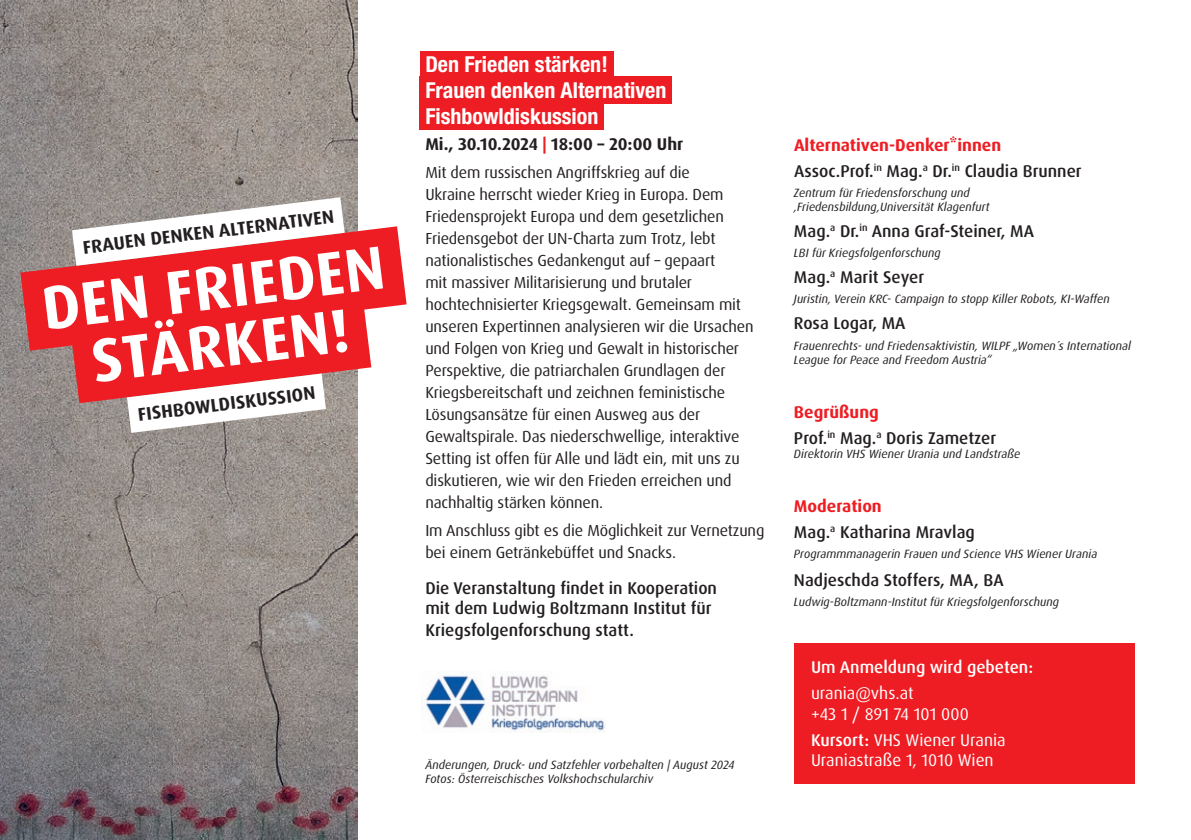
<style>
.page{position:relative;width:1191px;height:840px;background:#fff}
.page>*{position:absolute;margin:0;border:0;box-sizing:border-box;transform-origin:0 0}
.t1{font:700 61.2px/58.2px "Dax Pro";color:#fff;text-align:center}
.t2{font:700 condensed 22px/25.6px "Helvetica Neue LT Std";color:#fff}
.t3{font:700 18.4px "Dax Pro";color:#231f20}
.t4{font:500 17px/26px "Dax Pro";color:#231f20}
.t5{font:17px/20.4px "Dax Pro";color:#fff}
.t6{font:700 17px "Dax Pro";color:#231f20}
.t7{font:500 17px "Dax Pro";color:#fff}
.t8{font:16px/22px "Dax Pro";letter-spacing:-.01em;color:#231f20}
.t9{font:italic 12px/14px "Dax Pro";color:#231f20}
.s1{color:#ee1d23}
.s2{font-weight:700;color:#ee1d23}
.s3{font-weight:500}
</style>
<div class="page">
<div style="left:420px;top:51px;width:193px;height:27px;background:#ee1d23"></div>
<div style="left:420px;top:77px;width:252px;height:27px;background:#ee1d23"></div>
<div style="left:420px;top:102px;width:184px;height:27px;background:#ee1d23"></div>
<div style="left:794px;top:642px;width:340px;height:140px;background:#ee1d23"></div>
<img style="left:421px;top:672px;width:185px;height:59px">
<img style="left:0;top:0;width:357px;height:839px">
<svg style="left:20px;top:226px;width:386px;height:124px;background:#e24549"></svg>
<svg style="left:72px;top:197px;width:273px;height:68px"></svg>
<svg style="left:70px;top:289px;width:301px;height:143px"></svg>
<p class="t3" style="left:81px;top:235px;width:254px;rotate:-7deg">FRAUEN DENKEN ALTERNATIVEN</p>
<h1 class="t1" style="left:39px;top:280px;width:346px;rotate:-7deg">DEN FRIEDEN<br>STÄRKEN!</h1>
<p class="t3" style="left:136px;top:402px;width:180px;rotate:-7deg">FISHBOWLDISKUSSION</p>
<h2 class="t2" style="left:425px;top:51px;width:243px">Den Frieden stärken!<br>Frauen denken Alternativen<br>Fishbowldiskussion</h2>
<p class="t6" style="left:425px;top:133px;width:259px">Mi., 30.10.2024 <span class="s1">|</span> 18:00 – 20:00 Uhr</p>
<p class="t8" style="left:425px;top:161px;width:330px">Mit dem russischen Angriffskrieg auf die<br>Ukraine herrscht wieder Krieg in Europa. Dem Friedensprojekt Europa und dem gesetzlichen Friedensgebot der UN-Charta zum Trotz, lebt nationalistisches Gedankengut auf – gepaart<br>mit massiver Militarisierung und brutaler hochtechnisierter Kriegsgewalt. Gemeinsam mit unseren Expertinnen analysieren wir die Ursachen und Folgen von Krieg und Gewalt in historischer Perspektive, die patriarchalen Grundlagen der Kriegsbereitschaft und zeichnen feministische Lösungsansätze für einen Ausweg aus der Gewaltspirale. Das niederschwellige, interaktive Setting ist offen für Alle und lädt ein, mit uns zu diskutieren, wie wir den Frieden erreichen und nachhaltig stärken können.</p>
<p class="t8" style="left:425px;top:519px;width:340px">Im Anschluss gibt es die Möglichkeit zur Vernetzung bei einem Getränkebüffet und Snacks.</p>
<p class="t4" style="left:425px;top:577px;width:293px;line-height:20.4px">Die Veranstaltung findet in Kooperation mit dem Ludwig Boltzmann Institut für</p>
<p class="t4" style="left:425px;top:617px;width:210px">Kriegsfolgenforschung statt.</p>
<p class="t4" style="left:794px;top:132px;width:289px"><span class="s2">Alternativen-Denker*innen<br></span>Assoc.Prof.<sup>in</sup> Mag.<sup>a</sup> Dr.<sup>in</sup> Claudia Brunner</p>
<p class="t9" style="left:794px;top:185px;width:197px">Zentrum für Friedensforschung und ‚Friedensbildung,Universität Klagenfurt</p>
<p class="t4" style="left:794px;top:218px;width:241px">Mag.<sup>a</sup> Dr.<sup>in</sup> Anna Graf-Steiner, MA</p>
<p class="t9" style="left:794px;top:245px;width:148px">LBI für Kriegsfolgenforschung</p>
<p class="t4" style="left:794px;top:264px;width:132px">Mag.<sup>a</sup> Marit Seyer</p>
<p class="t9" style="left:794px;top:292px;width:317px">Juristin, Verein KRC- Campaign to stopp Killer Robots, KI-Waffen</p>
<p class="t4" style="left:794px;top:310px;width:113px">Rosa Logar, MA</p>
<p class="t9" style="left:794px;top:338px;width:339px">Frauenrechts- und Friedensaktivistin, WILPF „Women´s International<br>League for Peace and Freedom Austria“</p>
<p class="t4" style="left:794px;top:398px;width:204px"><span class="s2">Begrüßung<br></span>Prof.<sup>in</sup> Mag.<sup>a</sup> Doris Zametzer</p>
<p class="t9" style="left:794px;top:447px;width:228px">Direktorin VHS Wiener Urania und Landstraße</p>
<p class="t4" style="left:794px;top:493px;width:182px"><span class="s2">Moderation<br></span>Mag.<sup>a</sup> Katharina Mravlag</p>
<p class="t9" style="left:794px;top:547px;width:305px">Programmmanagerin Frauen und Science VHS Wiener Urania</p>
<p class="t4" style="left:794px;top:567px;width:211px">Nadjeschda Stoffers, MA, BA</p>
<p class="t9" style="left:794px;top:594px;width:267px">Ludwig-Boltzmann-Institut für Kriegsfolgenforschung</p>
<p class="t7" style="left:811px;top:656px;width:223px">Um Anmeldung wird gebeten:</p>
<p class="t5" style="left:811px;top:682px;width:159px">urania@vhs.at<br>+43 1 / 891 74 101 000</p>
<p class="t5" style="left:811px;top:729px;width:196px"><span class="s3">Kursort:</span> VHS Wiener Urania</p>
<p class="t9" style="left:425px;top:757px;width:311px">Änderungen, Druck- und Satzfehler vorbehalten | August 2024</p>
<p class="t5" style="left:811px;top:749px;width:184px">Uraniastraße 1, 1010 Wien</p>
<p class="t9" style="left:425px;top:771px;width:229px">Fotos: Österreischisches Volkshochschularchiv</p>
</div>
